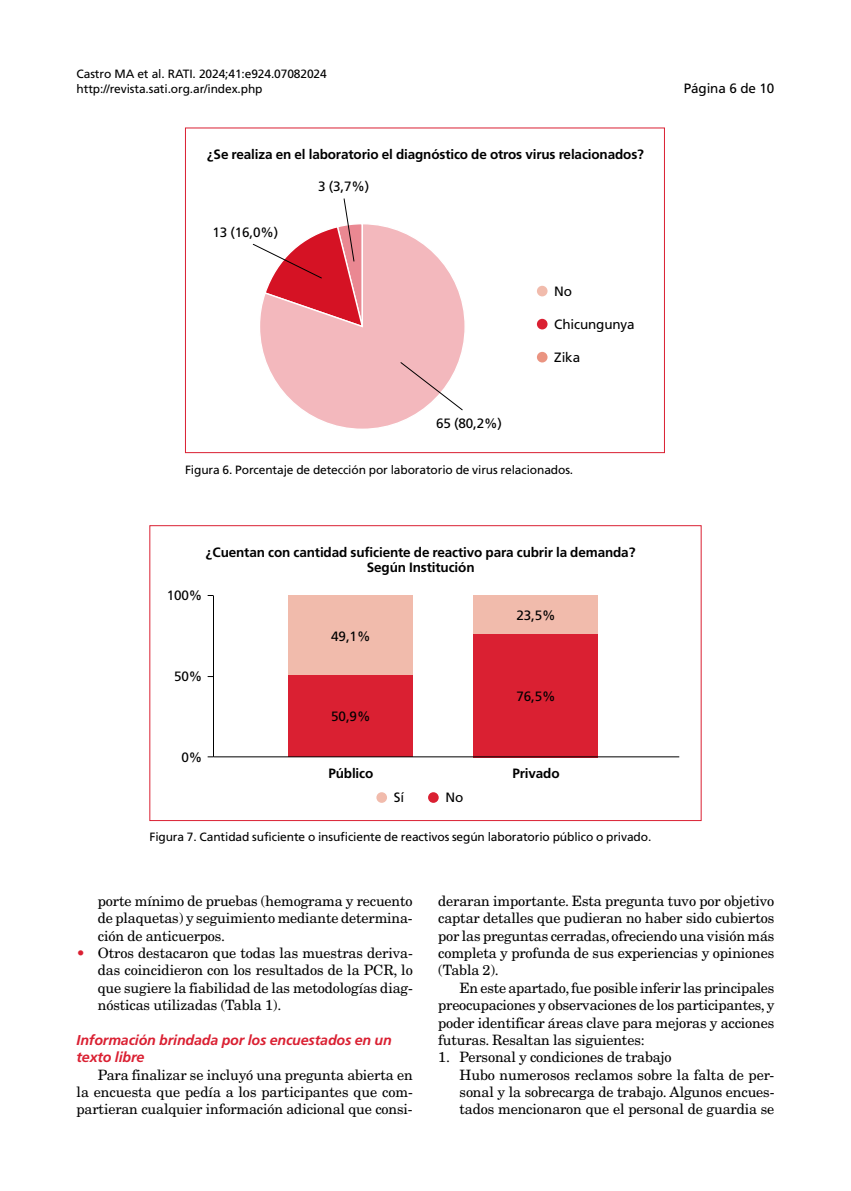
<style>
.page{position:relative;width:851px;height:1191px;background:#fff}
.page>*{position:absolute;margin:0;border:0;box-sizing:border-box;transform-origin:0 0}
.t1{font:14.25px/17.4px "New Century Schlbk LT Std";letter-spacing:-.01em;color:#000;text-align:justify}
.t2{font:italic 700 14.25px/17.4px "Frutiger LT Std";letter-spacing:-.01em;color:#da2032}
.t3{font:700 13.5px/15px "Frutiger LT Std";letter-spacing:-.01em;color:#000;text-align:center}
.t4{font:13.5px "Frutiger LT Std";letter-spacing:-.01em;color:#000}
.t5{font:12px/15px "Frutiger LT Std";letter-spacing:-.01em;color:#000}
.s1{color:#da2032}
</style>
<div class="page">
<div style="left:185px;top:128px;width:479px;height:325px;border:1px solid #da2032"></div>
<svg style="left:260px;top:224px;width:205px;height:205px"></svg>
<svg style="left:252px;top:198px;width:112px;height:130px"></svg>
<svg style="left:400px;top:361px;width:63px;height:50px"></svg>
<div style="left:537px;top:319px;width:10px;height:10px;background:#da2032;border-radius:50%"></div>
<div style="left:537px;top:352px;width:10px;height:10px;background:#ea9481;border-radius:50%"></div>
<div style="left:537px;top:286px;width:10px;height:10px;background:#f1bbac;border-radius:50%"></div>
<div style="left:149px;top:525px;width:552px;height:296px;border:1px solid #da2032"></div>
<div style="left:376px;top:792px;width:11px;height:11px;background:#f1bbac;border-radius:50%"></div>
<div style="left:428px;top:792px;width:10px;height:11px;background:#da2032;border-radius:50%"></div>
<div style="left:288px;top:595px;width:125px;height:80px;background:#f1bbac"></div>
<div style="left:473px;top:595px;width:125px;height:39px;background:#f1bbac"></div>
<div style="left:288px;top:675px;width:125px;height:82px;background:#da2032"></div>
<div style="left:473px;top:634px;width:125px;height:123px;background:#da2032"></div>
<hr style="left:213px;top:756px;width:466px;height:1px;background:#000">
<hr style="left:213px;top:595px;width:1px;height:162px;background:#000">
<p class="t5" style="left:77px;top:66px;width:252px">Castro MA et al. RATI. 2024;41:e924.07082024 http://revista.sati.org.ar/index.php</p>
<p class="t3" style="left:207px;top:147px;width:438px">¿Se realiza en el laboratorio el diagnóstico de otros virus relacionados?</p>
<p class="t4" style="left:212px;top:224px;width:67px">13 (16,0%)</p>
<p class="t4" style="left:318px;top:179px;width:53px">3 (3,7%)</p>
<p class="t4" style="left:436px;top:415px;width:67px">65 (80,2%)</p>
<p class="t4" style="left:554px;top:283px;width:19px">No</p>
<p class="t4" style="left:554px;top:316px;width:82px">Chicungunya</p>
<p class="t4" style="left:554px;top:349px;width:27px">Zika</p>
<p class="t5" style="left:185px;top:462px;width:389px">Figura 6. Porcentaje de detección por laboratorio de virus relacionados.</p>
<p class="t3" style="left:206px;top:545px;width:431px">¿Cuentan con cantidad suficiente de reactivo para cubrir la demanda?<br>Según Institución</p>
<p class="t4" style="left:167px;top:587px;width:37px">100%</p>
<p class="t4" style="left:174px;top:668px;width:30px">50%</p>
<p class="t4" style="left:181px;top:749px;width:22px">0%</p>
<p class="t4" style="left:331px;top:628px;width:41px">49,1%</p>
<p class="t4" style="left:331px;top:708px;width:41px">50,9%</p>
<p class="t4" style="left:516px;top:607px;width:41px">23,5%</p>
<p class="t4" style="left:516px;top:688px;width:41px">76,5%</p>
<p class="t3" style="left:328px;top:765px;width:46px">Público</p>
<p class="t3" style="left:512px;top:765px;width:49px">Privado</p>
<p class="t4" style="left:394px;top:789px;width:12px">Sí</p>
<p class="t4" style="left:445px;top:789px;width:19px">No</p>
<p class="t5" style="left:149px;top:829px;width:503px">Figura 7. Cantidad suficiente o insuficiente de reactivos según laboratorio público o privado.</p>
<p class="t4" style="left:683px;top:80px;width:92px">Página 6 de 10</p>
<p class="t1" style="left:98px;top:892px;width:316px">porte mínimo de pruebas (hemograma y recuento de plaquetas) y seguimiento mediante determina&shy;ción de anticuerpos.</p>
<p class="t1" style="left:98px;top:944px;width:316px;text-indent:-21px"><span class="s1">•</span> Otros destacaron que todas las muestras deriva&shy;das coincidieron con los resultados de la PCR, lo que sugiere la fiabilidad de las metodologías diag&shy;nósticas utilizadas (Tabla 1).</p>
<p class="t2" style="left:77px;top:1031px;width:317px">Información brindada por los encuestados en un texto libre</p>
<p class="t1" style="left:77px;top:1065px;width:338px;text-indent:21px">Para finalizar se incluyó una pregunta abierta en la encuesta que pedía a los participantes que com&shy;partieran cualquier información adicional que consi-</p>
<p class="t1" style="left:438px;top:892px;width:337px">deraran importante. Esta pregunta tuvo por objetivo captar detalles que pudieran no haber sido cubiertos por las preguntas cerradas, ofreciendo una visión más completa y profunda de sus experiencias y opiniones (Tabla 2).</p>
<p class="t1" style="left:438px;top:979px;width:337px;text-indent:21px">En este apartado, fue posible inferir las principales preocupaciones y observaciones de los participantes, y poder identificar áreas clave para mejoras y acciones futuras. Resaltan las siguientes:</p>
<p class="t1" style="left:459px;top:1048px;width:316px;text-align:left;text-indent:-21px">1. Personal y condiciones de trabajo<br>Hubo numerosos reclamos sobre la falta de per&shy;sonal y la sobrecarga de trabajo. Algunos encues&shy;tados mencionaron que el personal de guardia se</p>
</div>
